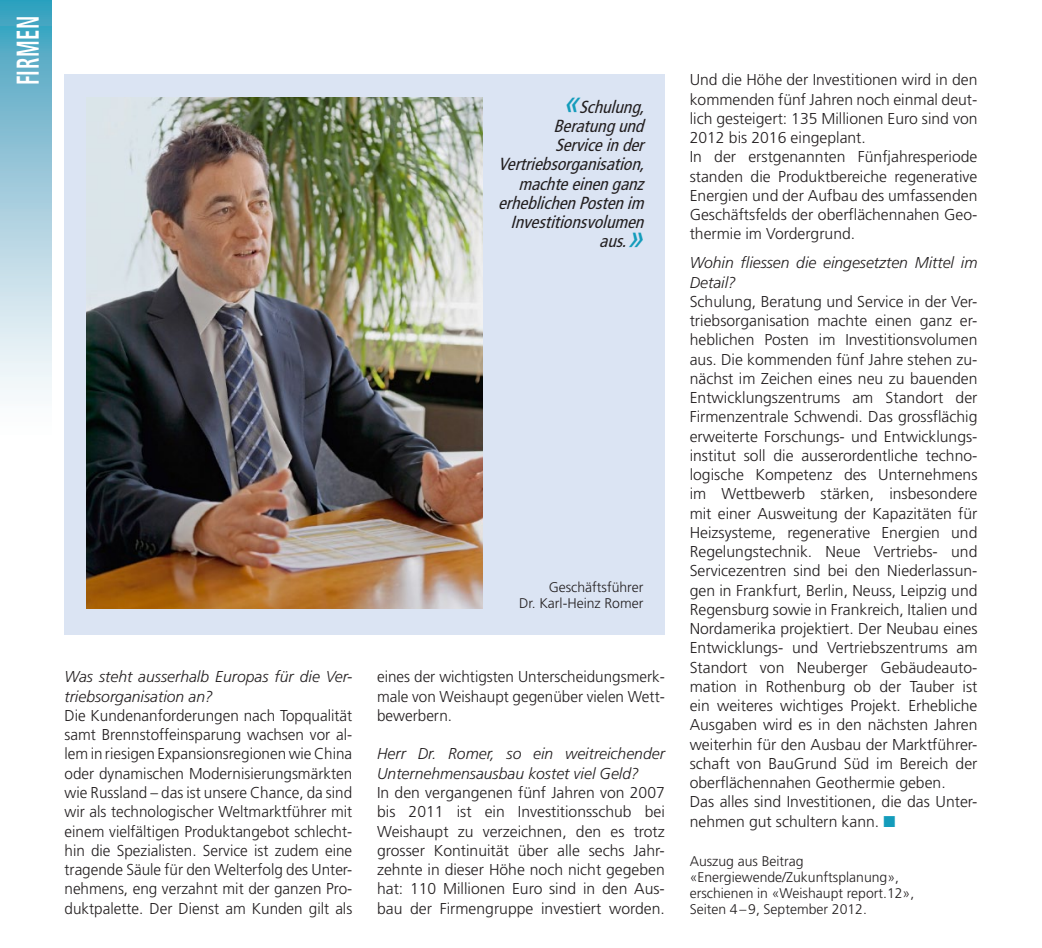
<style>
.page{position:relative;width:1042px;height:948px;background:#fff}
.page>*{position:absolute;margin:0;border:0;box-sizing:border-box;transform-origin:0 0}
.t1{font:700 condensed 31.5px "Frutiger";letter-spacing:.025em;color:#fff;scale:.65 1}
.t2{font:italic condensed 17.5px "Frutiger";color:#231f20}
.t3{font:300 15.75px/19.2px "Frutiger";color:#231f20;text-align:justify}
.t4{font:italic 300 15.75px/19.2px "Frutiger";color:#231f20}
.t5{font:300 14px/15.8px "Frutiger";color:#231f20}
.s1{font-size:35px;color:#149cbb}
.s2{color:#149cbb}
</style>
<div class="page">
<svg style="left:0;top:0;width:51px;height:395px"></svg>
<div style="left:64px;top:74px;width:601px;height:561px;background:#dbe4f3"></div>
<img style="left:86px;top:98px;width:397px;height:511px">
<h1 class="t1" style="left:9px;top:85px;width:109px;rotate:-90deg">FIRMEN</h1>
<p class="t4" style="left:64px;top:667px;width:289px">Was steht ausserhalb Europas für die Ver&shy;triebsorganisation an?</p>
<p class="t3" style="left:64px;top:705px;width:289px">Die Kundenanforderungen nach Topqualität samt Brennstoffeinsparung wachsen vor al&shy;lem in riesigen Expansionsregionen wie China oder dynamischen Modernisierungsmärkten wie Russland – das ist unsere Chance, da sind wir als technologischer Weltmarktführer mit einem vielfältigen Produktangebot schlecht&shy;hin die Spezialisten. Service ist zudem eine tragende Säule für den Welterfolg des Unter&shy;nehmens, eng verzahnt mit der ganzen Pro&shy;duktpalette. Der Dienst am Kunden gilt als</p>
<p class="t2" style="left:561px;top:96px;width:90px"><span class="s1">«</span>Schulung,</p>
<p class="t2" style="left:553px;top:115px;width:97px">Beratungund</p>
<p class="t2" style="left:555px;top:135px;width:95px">Serviceinder</p>
<p class="t2" style="left:498px;top:154px;width:153px">Vertriebsorganisation,</p>
<p class="t2" style="left:518px;top:173px;width:132px">machteeinenganz</p>
<p class="t2" style="left:498px;top:192px;width:152px">erheblichenPostenim</p>
<p class="t2" style="left:510px;top:212px;width:140px">Investitionsvolumen</p>
<p class="t2" style="left:599px;top:231px;width:57px">aus.<span class="s1">»</span></p>
<p class="t5" style="left:519px;top:579px;width:126px;text-align:right">Geschäftsführer<br>Dr. Karl-Heinz Romer</p>
<p class="t3" style="left:377px;top:667px;width:289px">eines der wichtigsten Unterscheidungsmerk&shy;male von Weishaupt gegenüber vielen Wett&shy;bewerbern.</p>
<p class="t4" style="left:377px;top:744px;width:289px">Herr Dr. Romer, so ein weitreichender<br>Unternehmensausbau kostet viel Geld?</p>
<p class="t3" style="left:377px;top:782px;width:289px">In den vergangenen fünf Jahren von 2007 bis 2011 ist ein Investitionsschub bei Weishaupt zu verzeichnen, den es trotz grosser Kontinuität über alle sechs Jahr&shy;zehnte in dieser Höhe noch nicht gegeben hat: 110 Millionen Euro sind in den Aus&shy;bau der Firmengruppe investiert worden.</p>
<p class="t3" style="left:690px;top:70px;width:289px;text-align:left">Und die Höhe der Investitionen wird in den kommenden fünf Jahren noch einmal deut&shy;lich gesteigert: 135 Millionen Euro sind von 2012 bis 2016 eingeplant.<br>In der erstgenannten Fünfjahresperiode standen die Produktbereiche regenerative Energien und der Aufbau des umfassenden Geschäftsfelds der oberflächennahen Geo&shy;thermie im Vordergrund.</p>
<p class="t4" style="left:690px;top:253px;width:289px">Wohin fliessen die eingesetzten Mittel im<br>Detail?</p>
<p class="t3" style="left:690px;top:292px;width:289px;text-align:left">Schulung, Beratung und Service in der Ver&shy;triebsorganisation machte einen ganz er&shy;heblichen Posten im Investitionsvolumen aus. Die kommenden fünf Jahre stehen zu&shy;nächst im Zeichen eines neu zu bauenden Entwicklungszentrums am Standort der Firmenzentrale Schwendi. Das grossflächig erweiterte Forschungs- und Entwicklungs&shy;institut soll die ausserordentliche techno&shy;logische Kompetenz des Unternehmens im Wettbewerb stärken, insbesondere mit einer Ausweitung der Kapazitäten für Heizsysteme, regenerative Energien und Regelungstechnik. Neue Vertriebs- und Servicezentren sind bei den Niederlassun&shy;gen in Frankfurt, Berlin, Neuss, Leipzig und Regensburg sowie in Frankreich, Italien und Nordamerika projektiert. Der Neubau eines Entwicklungs- und Vertriebszentrums am Standort von Neuberger Gebäudeauto&shy;mation in Rothenburg ob der Tauber ist ein weiteres wichtiges Projekt. Erhebliche Ausgaben wird es in den nächsten Jahren weiterhin für den Ausbau der Marktführer&shy;schaft von BauGrund Süd im Bereich der oberflächennahen Geothermie geben.<br>Das alles sind Investitionen, die das Unter&shy;nehmen gut schultern kann. <span class="s2">■</span></p>
<p class="t5" style="left:690px;top:853px;width:226px">Auszug aus Beitrag «Energiewende/Zukunftsplanung», erschienen in «Weishaupt report.12»,<br>Seiten 4–9, September 2012.</p>
</div>
